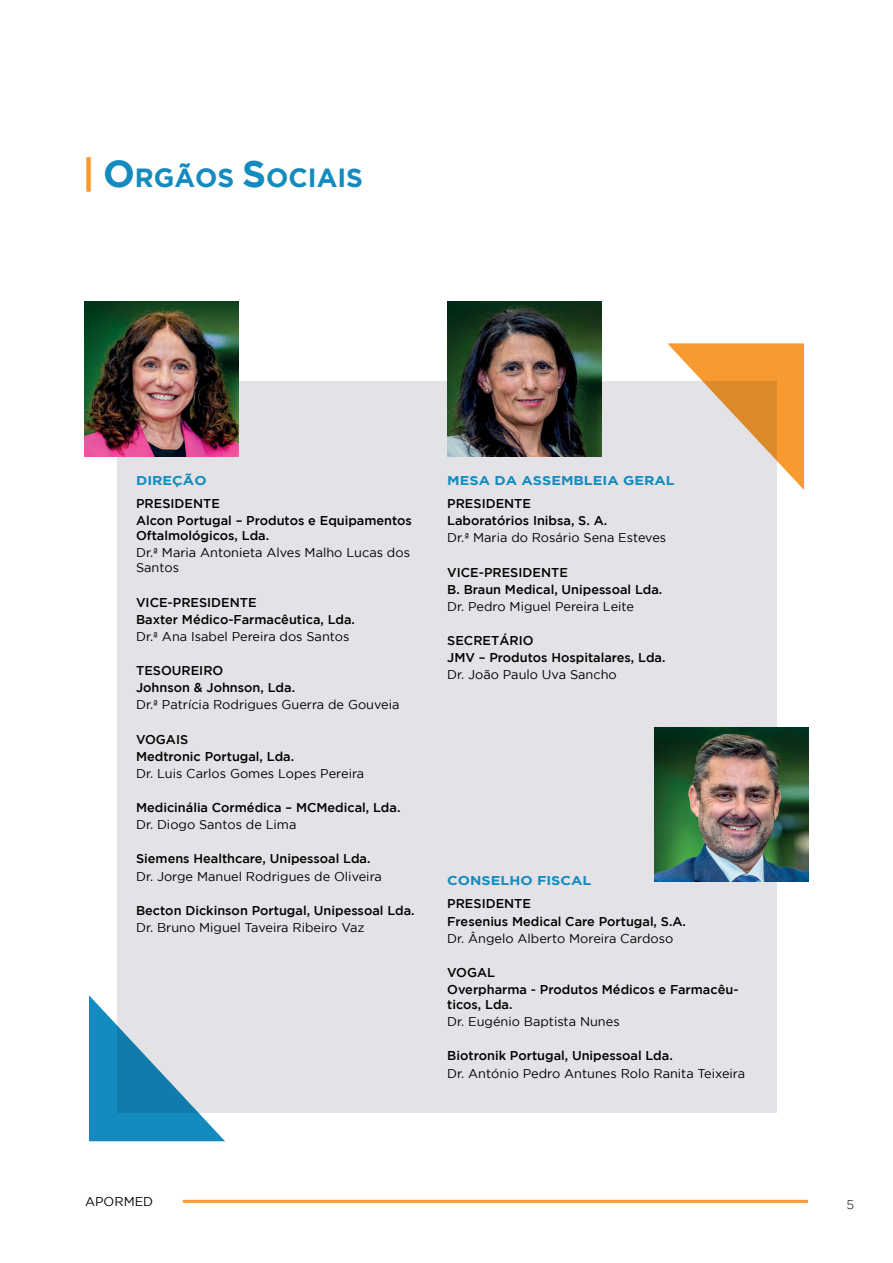
<style>
.page{position:relative;width:893px;height:1263px;background:#fff}
.page>*{position:absolute;margin:0;border:0;box-sizing:border-box;transform-origin:0 0}
.t1{font:700 26.25px "Gotham";color:#148bbe}
.t2{font:500 12.75px/17.1px "Gotham";color:#000}
.t3{font:12.75px/15px "Gotham";color:#000}
.t4{font:700 12.75px "Gotham";color:#148bbe;scale:1.13 1}
.t5{font:300 12.75px "Gotham";color:#000}
.s1{font-size:37.5px;color:#f89a2f}
.s2{font-size:37.5px}
</style>
<div class="page">
<div style="left:117px;top:382px;width:659px;height:731px;background:#e3e3e7"></div>
<svg style="left:89px;top:995px;width:136px;height:146px"></svg>
<svg style="left:667px;top:343px;width:137px;height:147px"></svg>
<img style="left:84px;top:302px;width:155px;height:154px">
<img style="left:447px;top:302px;width:155px;height:154px">
<img style="left:654px;top:728px;width:154px;height:154px">
<hr style="left:183px;top:1200px;width:625px;height:3px;background:#f89a2f">
<h1 class="t1" style="left:82px;top:163px;width:283px"><span class="s1">|</span> <span class="s2">O</span>RGÃOS <span class="s2">S</span>OCIAIS</h1>
<p class="t4" style="left:136px;top:473px;width:64px">DIREÇÃO</p>
<p class="t2" style="left:136px;top:495px;width:277px">PRESIDENTE<br>Alcon Portugal – Produtos e Equipamentos</p>
<p class="t2" style="left:136px;top:527px;width:135px">Oftalmológicos, Lda.</p>
<p class="t3" style="left:136px;top:545px;width:275px">Dr.ª Maria Antonieta Alves Malho Lucas dos<br>Santos</p>
<p class="t2" style="left:136px;top:593px;width:220px">VICE-PRESIDENTE<br>Baxter Médico-Farmacêutica, Lda.</p>
<p class="t3" style="left:136px;top:629px;width:215px">Dr.ª Ana Isabel Pereira dos Santos</p>
<p class="t2" style="left:136px;top:662px;width:161px">TESOUREIRO<br>Johnson &amp; Johnson, Lda.</p>
<p class="t3" style="left:136px;top:697px;width:265px">Dr.ª Patrícia Rodrigues Guerra de Gouveia</p>
<p class="t2" style="left:136px;top:730px;width:160px">VOGAIS<br>Medtronic Portugal, Lda.</p>
<p class="t3" style="left:136px;top:766px;width:230px">Dr. Luis Carlos Gomes Lopes Pereira</p>
<p class="t2" style="left:136px;top:799px;width:266px">Medicinália Cormédica – MCMedical, Lda.</p>
<p class="t3" style="left:136px;top:817px;width:162px">Dr. Diogo Santos de Lima</p>
<p class="t2" style="left:136px;top:850px;width:236px">Siemens Healthcare, Unipessoal Lda.</p>
<p class="t3" style="left:136px;top:868px;width:247px">Dr. Jorge Manuel Rodrigues de Oliveira</p>
<p class="t2" style="left:136px;top:901px;width:280px">Becton Dickinson Portugal, Unipessoal Lda.</p>
<p class="t3" style="left:136px;top:920px;width:230px">Dr. Bruno Miguel Taveira Ribeiro Vaz</p>
<p class="t4" style="left:447px;top:473px;width:203px">MESA DA ASSEMBLEIA GERAL</p>
<p class="t2" style="left:447px;top:495px;width:161px">PRESIDENTE<br>Laboratórios Inibsa, S. A.</p>
<p class="t3" style="left:447px;top:530px;width:220px">Dr.ª Maria do Rosário Sena Esteves</p>
<p class="t2" style="left:447px;top:563px;width:217px">VICE-PRESIDENTE<br>B. Braun Medical, Unipessoal Lda.</p>
<p class="t3" style="left:447px;top:599px;width:188px">Dr. Pedro Miguel Pereira Leite</p>
<p class="t2" style="left:447px;top:632px;width:220px">SECRETÁRIO<br>JMV – Produtos Hospitalares, Lda.</p>
<p class="t3" style="left:447px;top:667px;width:171px">Dr. João Paulo Uva Sancho</p>
<p class="t4" style="left:447px;top:873px;width:129px">CONSELHO FISCAL</p>
<p class="t2" style="left:447px;top:895px;width:240px">PRESIDENTE<br>Fresenius Medical Care Portugal, S.A.</p>
<p class="t3" style="left:447px;top:930px;width:228px">Dr. Ângelo Alberto Moreira Cardoso</p>
<p class="t2" style="left:447px;top:963px;width:293px">VOGAL<br>Overpharma - Produtos Médicos e Farmacêu-</p>
<p class="t2" style="left:447px;top:996px;width:67px">ticos, Lda.</p>
<p class="t3" style="left:447px;top:1014px;width:174px">Dr. Eugénio Baptista Nunes</p>
<p class="t2" style="left:447px;top:1047px;width:227px">Biotronik Portugal, Unipessoal Lda.</p>
<p class="t3" style="left:447px;top:1065px;width:299px">Dr. António Pedro Antunes Rolo Ranita Teixeira</p>
<p class="t3" style="left:85px;top:1194px;width:70px">APORMED</p>
<p class="t5" style="left:847px;top:1197px;width:9px">5</p>
</div>
